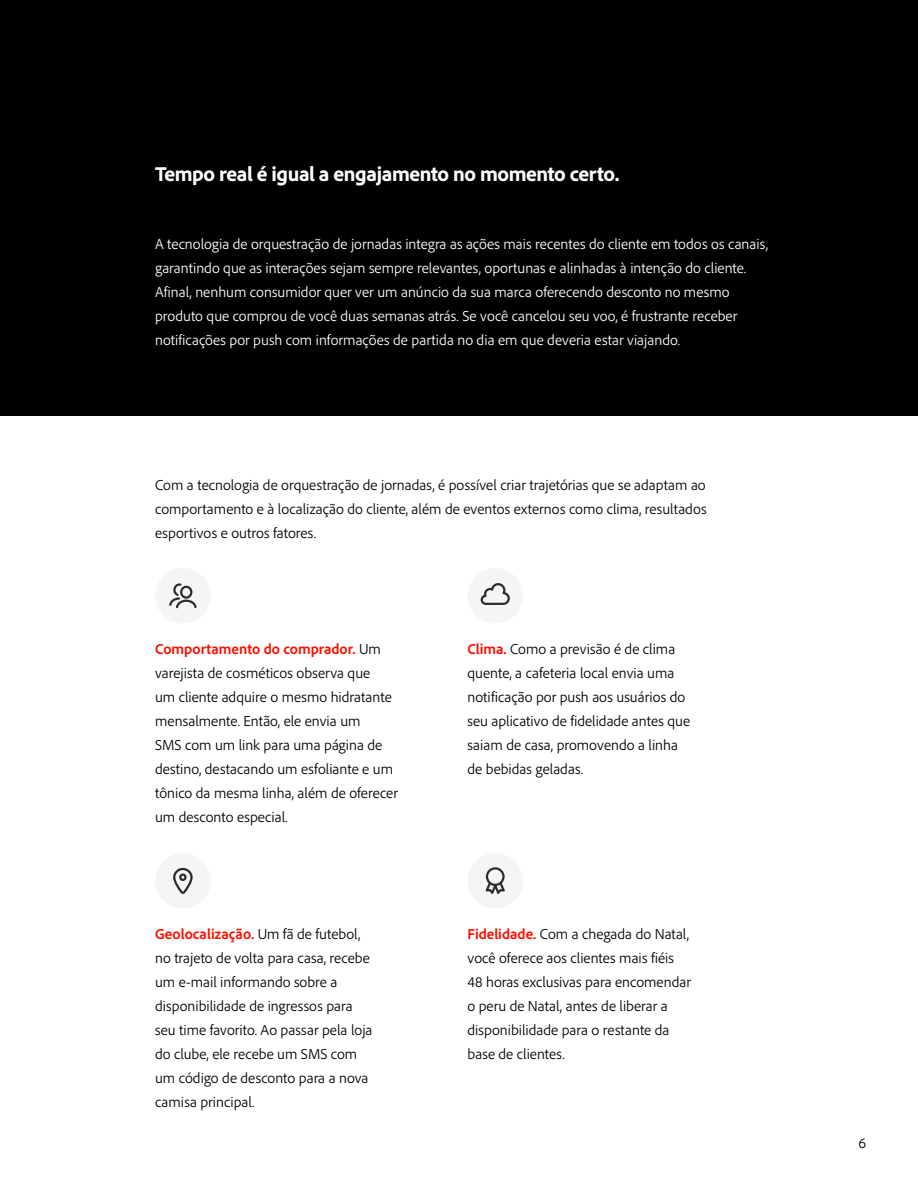
<style>
.page{position:relative;width:918px;height:1188px;background:#fff}
.page>*{position:absolute;margin:0;border:0;box-sizing:border-box;transform-origin:0 0}
.t1{font:800 21px "Adobe Clean";letter-spacing:-.02em;color:#fff}
.t2{font:300 15px/24px "Adobe Clean";color:#000}
.t3{font:300 15px/24px "Adobe Clean";color:#fff}
.s1{font-weight:700;color:#fa0f00}
</style>
<div class="page">
<div style="left:0;top:0;width:918px;height:416px;background:#000"></div>
<div style="left:155px;top:568px;width:56px;height:56px;background:#f5f5f5;border-radius:50%"></div>
<svg style="left:169px;top:583px;width:28px;height:25px"></svg>
<div style="left:468px;top:568px;width:55px;height:56px;background:#f5f5f5;border-radius:50%"></div>
<div style="left:155px;top:853px;width:56px;height:56px;background:#f5f5f5;border-radius:50%"></div>
<div style="left:468px;top:853px;width:55px;height:56px;background:#f5f5f5;border-radius:50%"></div>
<svg style="left:481px;top:583px;width:29px;height:22px"></svg>
<svg style="left:173px;top:868px;width:20px;height:26px"></svg>
<svg style="left:486px;top:867px;width:19px;height:27px"></svg>
<h1 class="t1" style="left:155px;top:161px;width:466px">Tempo real é igual a engajamento no momento certo.</h1>
<p class="t3" style="left:155px;top:232px;width:614px">A tecnologia de orquestração de jornadas integra as ações mais recentes do cliente em todos os canais, garantindo que as interações sejam sempre relevantes, oportunas e alinhadas à intenção do cliente.<br>Afinal, nenhum consumidor quer ver um anúncio da sua marca oferecendo desconto no mesmo produto que comprou de você duas semanas atrás. Se você cancelou seu voo, é frustrante receber notificações por push com informações de partida no dia em que deveria estar viajando.</p>
<p class="t2" style="left:155px;top:472px;width:553px;text-align:justify">Com a tecnologia de orquestração de jornadas, é possível criar trajetórias que se adaptam ao comportamento e à localização do cliente, além de eventos externos como clima, resultados esportivos e outros fatores.</p>
<p class="t2" style="left:155px;top:636px;width:244px"><span class="s1">Comportamento do comprador.</span> Um varejista de cosméticos observa que<br>um cliente adquire o mesmo hidratante mensalmente. Então, ele envia um<br>SMS com um link para uma página de destino, destacando um esfoliante e um tônico da mesma linha, além de oferecer um desconto especial.</p>
<p class="t2" style="left:468px;top:636px;width:224px"><span class="s1">Clima.</span> Como a previsão é de clima quente, a cafeteria local envia uma notificação por push aos usuários do seu aplicativo de fidelidade antes que saiam de casa, promovendo a linha de bebidas geladas.</p>
<p class="t2" style="left:155px;top:922px;width:219px"><span class="s1">Geolocalização.</span> Um fã de futebol, no trajeto de volta para casa, recebe um e-mail informando sobre a disponibilidade de ingressos para seu time favorito. Ao passar pela loja do clube, ele recebe um SMS com um código de desconto para a nova camisa principal.</p>
<p class="t2" style="left:468px;top:922px;width:225px"><span class="s1">Fidelidade.</span> Com a chegada do Natal, você oferece aos clientes mais fiéis<br>48 horas exclusivas para encomendar o peru de Natal, antes de liberar a disponibilidade para o restante da base de clientes.</p>
<p class="t2" style="left:858px;top:1130px;width:9px">6</p>
</div>
